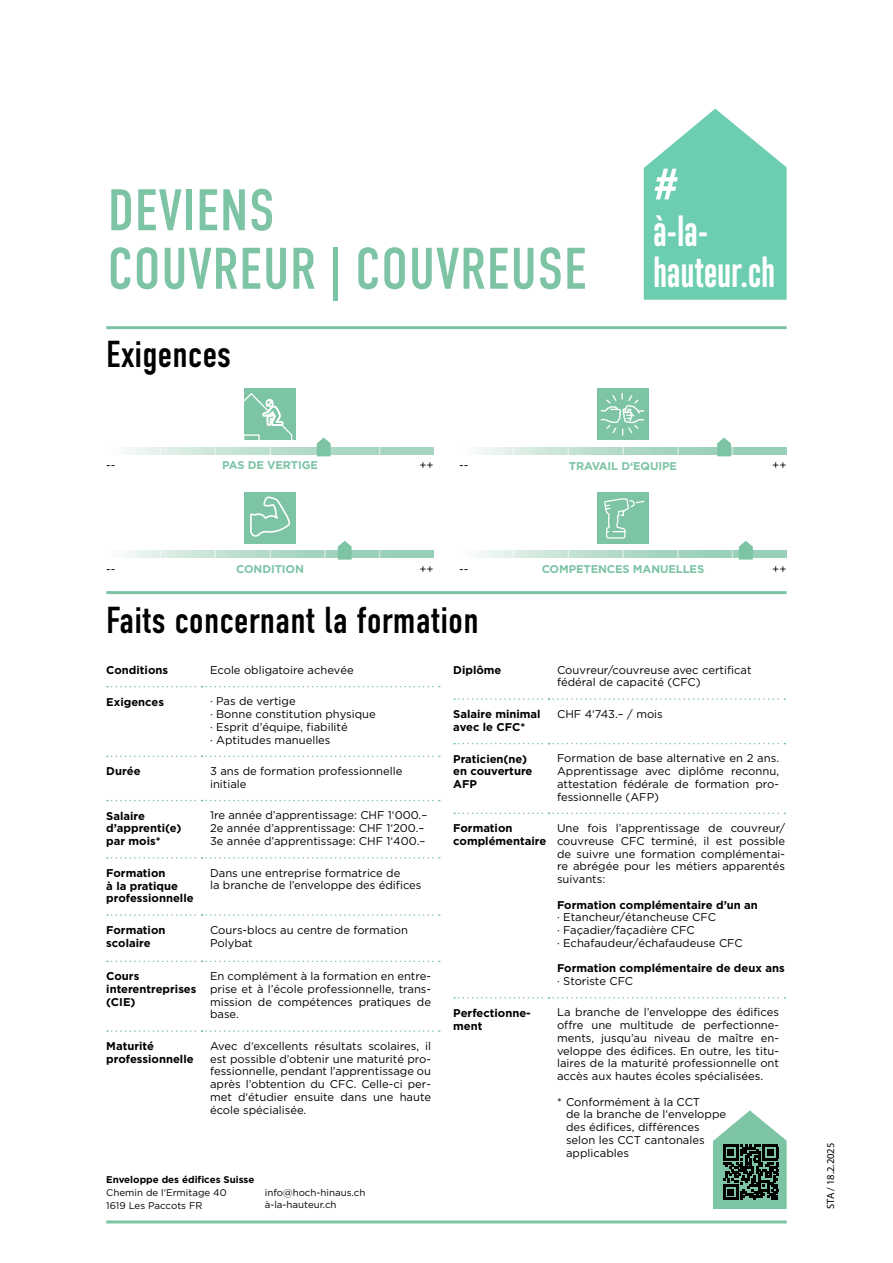
<style>
.page{position:relative;width:893px;height:1263px;background:#fff}
.page>*{position:absolute;margin:0;border:0;box-sizing:border-box;transform-origin:0 0}
.t1{font:58.5px/58.5px "DIN Condensed";letter-spacing:.01em;color:#7dc4a5}
.t2{font:700 39.9px/41px "Trump Gothic Pro";letter-spacing:.01em;color:#fff}
.t3{font:37.5px "DIN Condensed";color:#000}
.t4{font:11.25px/12.8px "Gotham";color:#000}
.t5{font:700 11.25px/12.8px "Gotham";color:#000}
.t6{font:700 11.25px "Gotham";letter-spacing:-.01em;color:#7dc4a5}
.t7{font:10.5px "Myriad Pro";color:#000}
.t8{font:9.75px/12.8px "Gotham";color:#000}
.t9{font:700 9.75px "Gotham";color:#000}
</style>
<div class="page">
<hr style="left:106px;top:326px;width:681px;height:3px;background:#7dc4a5">
<hr style="left:106px;top:1220px;width:681px;height:3px;background:#7dc4a5">
<hr style="left:106px;top:591px;width:681px;height:3px;background:#7dc4a5">
<svg style="left:127px;top:448px;width:307px;height:6px;background:#bfe1d1"></svg>
<svg style="left:478px;top:448px;width:309px;height:6px;background:#b7ddcb"></svg>
<svg style="left:478px;top:551px;width:309px;height:6px;background:#b7ddcb"></svg>
<svg style="left:125px;top:551px;width:309px;height:6px;background:#b7ddcb"></svg>
<svg style="left:567px;top:447px;width:2px;height:8px"></svg>
<svg style="left:622px;top:447px;width:2px;height:8px"></svg>
<svg style="left:677px;top:447px;width:2px;height:8px"></svg>
<svg style="left:567px;top:550px;width:2px;height:8px"></svg>
<svg style="left:622px;top:550px;width:2px;height:8px"></svg>
<svg style="left:677px;top:550px;width:2px;height:8px"></svg>
<svg style="left:324px;top:550px;width:2px;height:8px"></svg>
<svg style="left:317px;top:438px;width:14px;height:18px"></svg>
<svg style="left:717px;top:438px;width:16px;height:18px"></svg>
<svg style="left:338px;top:541px;width:14px;height:19px"></svg>
<svg style="left:739px;top:541px;width:14px;height:19px"></svg>
<svg style="left:107px;top:686px;width:333px;height:1px"></svg>
<svg style="left:107px;top:756px;width:333px;height:1px"></svg>
<svg style="left:107px;top:800px;width:333px;height:1px"></svg>
<svg style="left:107px;top:857px;width:333px;height:1px"></svg>
<svg style="left:107px;top:914px;width:333px;height:2px"></svg>
<svg style="left:107px;top:961px;width:333px;height:1px"></svg>
<svg style="left:107px;top:1030px;width:333px;height:2px"></svg>
<svg style="left:454px;top:698px;width:331px;height:2px"></svg>
<svg style="left:454px;top:743px;width:331px;height:1px"></svg>
<svg style="left:454px;top:812px;width:331px;height:2px"></svg>
<svg style="left:454px;top:997px;width:331px;height:1px"></svg>
<div style="left:244px;top:389px;width:52px;height:51px;background:#7dc4a5"></div>
<svg style="left:244px;top:393px;width:49px;height:47px"></svg>
<div style="left:244px;top:492px;width:52px;height:51px;background:#7dc4a5"></div>
<svg style="left:250px;top:496px;width:40px;height:41px"></svg>
<div style="left:597px;top:389px;width:51px;height:51px;background:#7dc4a5"></div>
<svg style="left:601px;top:393px;width:43px;height:43px"></svg>
<div style="left:597px;top:492px;width:51px;height:51px;background:#7dc4a5"></div>
<svg style="left:604px;top:498px;width:40px;height:41px"></svg>
<svg style="left:644px;top:109px;width:143px;height:191px"></svg>
<svg style="left:713px;top:1110px;width:74px;height:99px"></svg>
<div style="left:727px;top:1189px;width:7px;height:6px;background:#000"></div>
<h1 class="t1" style="left:107px;top:182px;width:481px">DEVIENS<br>COUVREUR | COUVREUSE</h1>
<h3 class="t3" style="left:106px;top:334px;width:126px">Exigences</h3>
<h2 class="t2" style="left:653px;top:210px;width:123px">à-la&shy;hauteur.ch</h2>
<p class="t4" style="left:106px;top:459px;width:11px">--</p>
<p class="t6" style="left:222px;top:459px;width:97px">PAS DE VERTIGE</p>
<p class="t4" style="left:419px;top:459px;width:16px">++</p>
<p class="t4" style="left:459px;top:459px;width:11px">--</p>
<p class="t6" style="left:569px;top:459px;width:110px">TRAVAIL D‘EQUIPE</p>
<p class="t4" style="left:772px;top:459px;width:16px">++</p>
<p class="t4" style="left:106px;top:562px;width:11px">--</p>
<p class="t6" style="left:236px;top:562px;width:69px">CONDITION</p>
<p class="t4" style="left:419px;top:562px;width:16px">++</p>
<p class="t4" style="left:459px;top:562px;width:11px">--</p>
<p class="t6" style="left:542px;top:562px;width:164px">COMPETENCES MANUELLES</p>
<p class="t4" style="left:772px;top:562px;width:16px">++</p>
<h3 class="t3" style="left:106px;top:599px;width:374px">Faits concernant la formation</h3>
<p class="t5" style="left:106px;top:663px;width:63px">Conditions</p>
<p class="t4" style="left:210px;top:663px;width:145px">Ecole obligatoire achevée</p>
<p class="t5" style="left:106px;top:695px;width:59px">Exigences</p>
<p class="t4" style="left:210px;top:695px;width:167px">· Pas de vertige<br>· Bonne constitution physique · Esprit d’équipe, fiabilité<br>· Aptitudes manuelles</p>
<p class="t5" style="left:106px;top:765px;width:36px">Durée</p>
<p class="t4" style="left:210px;top:764px;width:194px">3 ans de formation professionnelle initiale</p>
<p class="t5" style="left:106px;top:809px;width:77px">Salaire d’apprenti(e) par mois*</p>
<p class="t4" style="left:210px;top:809px;width:219px">1re année d’apprentissage: CHF 1‘000.–<br>2e année d’apprentissage: CHF 1‘200.–<br>3e année d’apprentissage: CHF 1‘400.–</p>
<p class="t5" style="left:106px;top:866px;width:89px">Formation<br>à la pratique professionnelle</p>
<p class="t4" style="left:210px;top:866px;width:213px">Dans une entreprise formatrice de<br>la branche de l’enveloppe des édifices</p>
<p class="t5" style="left:106px;top:923px;width:61px">Formation scolaire</p>
<p class="t4" style="left:210px;top:923px;width:199px">Cours-blocs au centre de formation<br>Polybat</p>
<p class="t5" style="left:106px;top:970px;width:92px">Cours interentreprises (CIE)</p>
<p class="t4" style="left:210px;top:969px;width:223px;text-align:justify">En complément à la formation en entre&shy;prise et à l’école professionnelle, trans&shy;mission de compétences pratiques de base.</p>
<p class="t5" style="left:106px;top:1039px;width:89px">Maturité professionnelle</p>
<p class="t4" style="left:210px;top:1039px;width:223px;text-align:justify">Avec d‘excellents résultats scolaires, il est possible d’obtenir une maturité pro&shy;fessionnelle, pendant l’apprentissage ou après l’obtention du CFC. Celle-ci per&shy;met d‘étudier ensuite dans une haute école spécialisée.</p>
<p class="t9" style="left:106px;top:1174px;width:150px">Enveloppe des édifices Suisse</p>
<p class="t8" style="left:106px;top:1186px;width:122px">Chemin de l‘Ermitage 40<br>1619 Les Paccots FR</p>
<p class="t8" style="left:265px;top:1185px;width:102px">info@hoch-hinaus.ch à-la-hauteur.ch</p>
<p class="t5" style="left:453px;top:663px;width:50px">Diplôme</p>
<p class="t4" style="left:557px;top:663px;width:196px">Couvreur/couvreuse avec certificat fédéral de capacité (CFC)</p>
<p class="t5" style="left:453px;top:707px;width:89px">Salaire minimal avec le CFC*</p>
<p class="t4" style="left:557px;top:707px;width:107px">CHF 4‘743.– / mois</p>
<p class="t5" style="left:453px;top:752px;width:81px">Praticien(ne) en couverture<br>AFP</p>
<p class="t4" style="left:557px;top:752px;width:224px;text-align:justify">Formation de base alternative en 2 ans.<br>Apprentissage avec diplôme reconnu, attestation fédérale de formation pro&shy;fessionnelle (AFP)</p>
<p class="t5" style="left:453px;top:822px;width:95px">Formation complémentaire</p>
<p class="t4" style="left:557px;top:821px;width:230px;text-align:justify">Une fois l’apprentissage de couvreur/ couvreuse CFC terminé, il est possible de suivre une formation complémentai&shy;re abrégée pour les métiers apparentés suivants:</p>
<p class="t5" style="left:557px;top:898px;width:202px">Formation complémentaire d’un an</p>
<p class="t4" style="left:557px;top:911px;width:187px">· Etancheur/étancheuse CFC<br>· Façadier/façadière CFC<br>· Echafaudeur/échafaudeuse CFC</p>
<p class="t5" style="left:557px;top:962px;width:229px">Formation complémentaire de deux ans</p>
<p class="t4" style="left:557px;top:974px;width:78px">· Storiste CFC</p>
<p class="t5" style="left:453px;top:1006px;width:79px">Perfectionne&shy;ment</p>
<p class="t4" style="left:557px;top:1006px;width:224px;text-align:justify">La branche de l’enveloppe des édifices offre une multitude de perfectionne&shy;ments, jusqu’au niveau de maître en&shy;veloppe des édifices. En outre, les titu&shy;laires de la maturité professionnelle ont accès aux hautes écoles spécialisées.</p>
<p class="t4" style="left:566px;top:1095px;width:162px;text-indent:-9px">* Conformément à la CCT<br>de la branche de l‘enveloppe des édifices, différences selon les CCT cantonales applicables</p>
<p class="t7" style="left:825px;top:1209px;width:68px;rotate:-90deg">STA / 18.2.2025</p>
</div>
